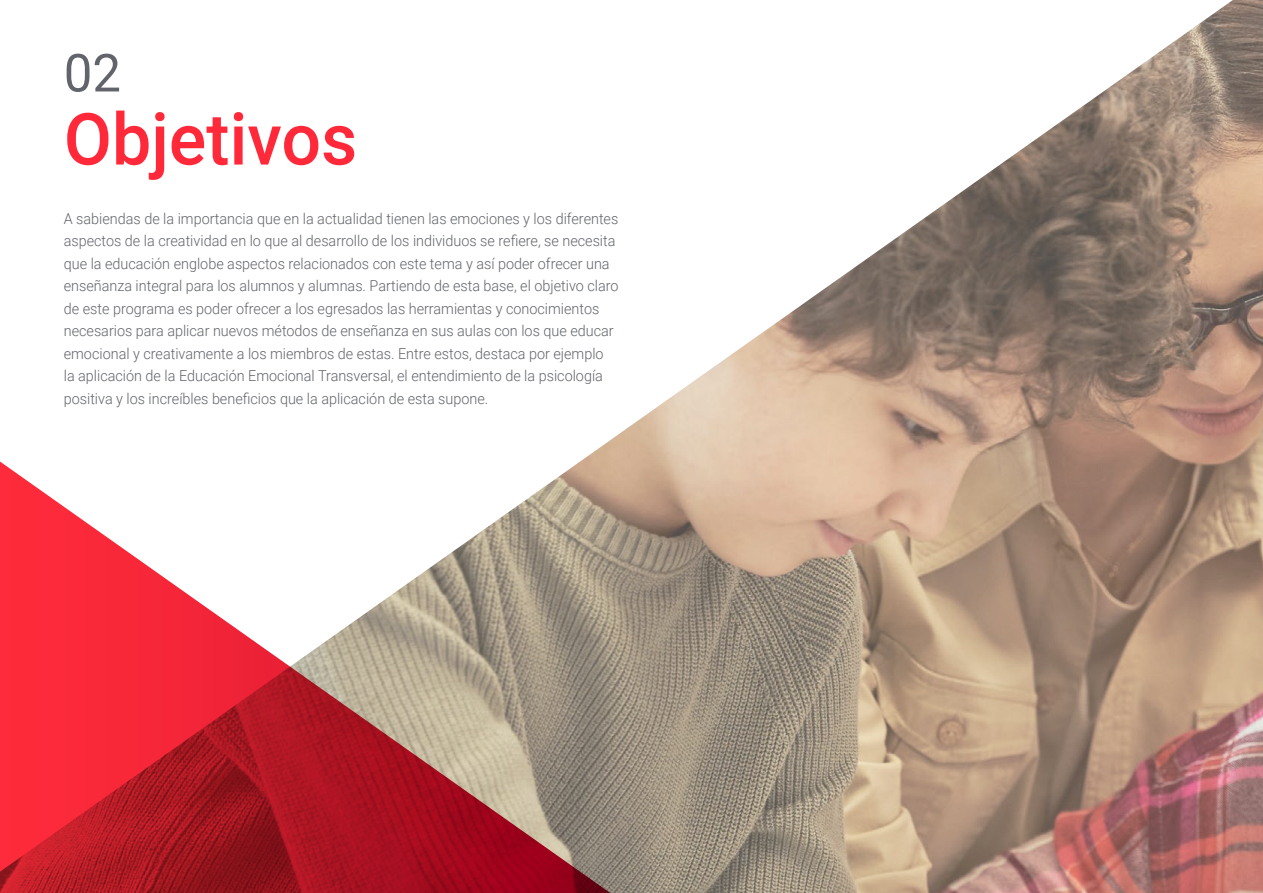
<style>
.page{position:relative;width:1263px;height:893px;background:#fff}
.page>*{position:absolute;margin:0;border:0;box-sizing:border-box;transform-origin:0 0}
.t1{font:500 72px "Roboto";color:#ff293a}
.t2{font:52.5px "Roboto";color:#61646a}
.t3{font:300 15px/22.5px "Roboto";color:#61646a;scale:.96 1}
</style>
<div class="page">
<img style="left:602px;top:0;width:661px;height:893px">
<svg style="left:0;top:446px;width:640px;height:447px"></svg>
<h2 class="t2" style="left:64px;top:36px;width:59px">02</h2>
<h1 class="t1" style="left:64px;top:89px;width:295px">Objetivos</h1>
<p class="t3" style="left:64px;top:207px;width:579px">A sabiendas de la importancia que en la actualidad tienen las emociones y los diferentes aspectos de la creatividad en lo que al desarrollo de los individuos se refiere, se necesita que la educación englobe aspectos relacionados con este tema y así poder ofrecer una enseñanza integral para los alumnos y alumnas. Partiendo de esta base, el objetivo claro de este programa es poder ofrecer a los egresados las herramientas y conocimientos necesarios para aplicar nuevos métodos de enseñanza en sus aulas con los que educar emocional y creativamente a los miembros de estas. Entre estos, destaca por ejemplo<br>la aplicación de la Educación Emocional Transversal, el entendimiento de la psicología positiva y los increíbles beneficios que la aplicación de esta supone.</p>
</div>
